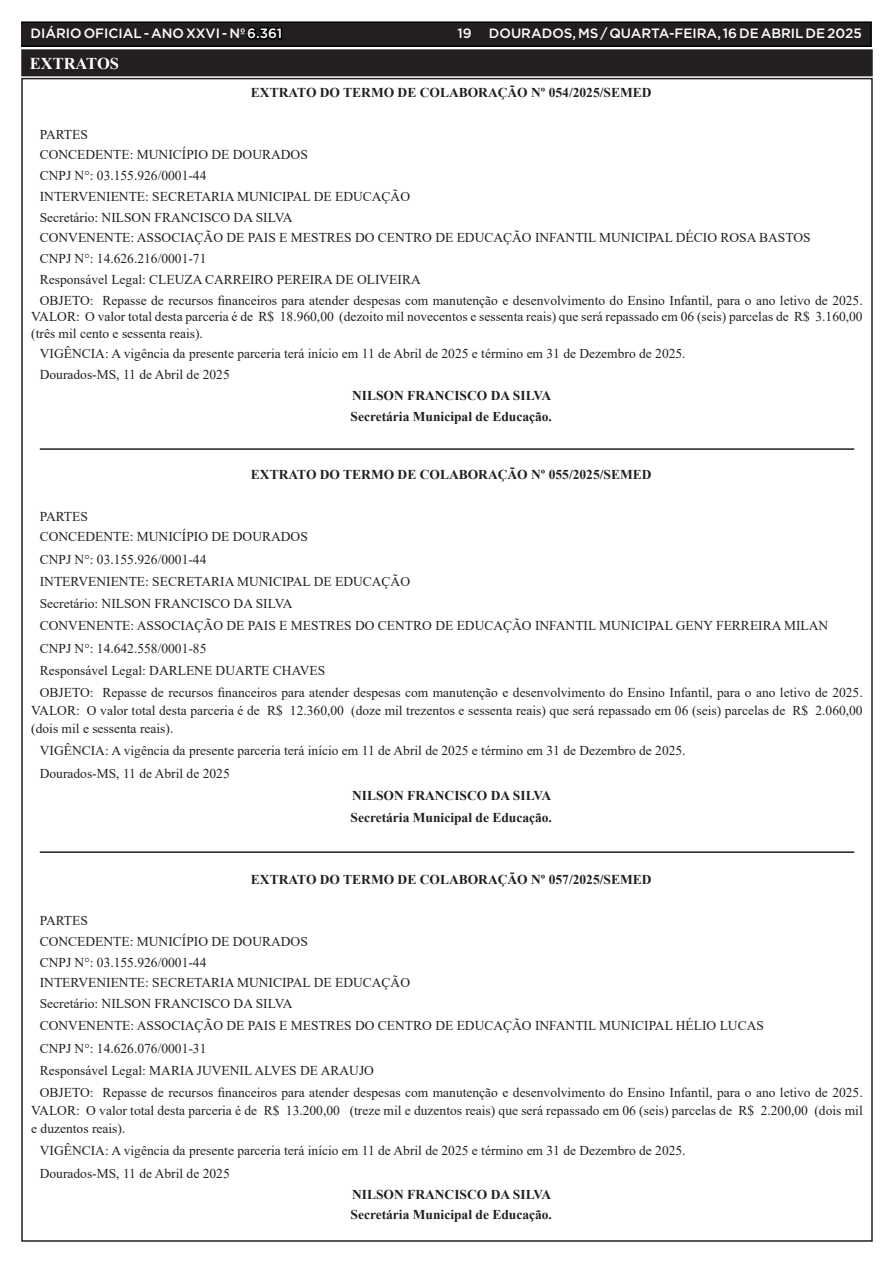
<style>
.page{position:relative;width:893px;height:1263px;background:#fff}
.page>*{position:absolute;margin:0;border:0;box-sizing:border-box;transform-origin:0 0}
.TEXTO{font:700 16.5px "Times New Roman";color:#fff}
.TEXTO-2{font:13.5px/18px "Times New Roman";color:#231f20;text-align:justify}
.TEXTO-3{font:700 13.5px "Times New Roman";color:#231f20}
.t1{font:500 13.5px "Gotham";color:#fff}
.s1{color:#000}
</style>
<div class="page">
<div style="left:21px;top:22px;width:850px;height:24px;background:#231f20"></div>
<div style="left:21px;top:21px;width:851px;height:26px;border:2px solid #000"></div>
<hr style="left:40px;top:448px;width:814px;height:2px;background:#231f20">
<hr style="left:40px;top:851px;width:814px;height:2px;background:#231f20">
<div style="left:23px;top:51px;width:848px;height:23px;background:#231f20"></div>
<div style="left:21px;top:49px;width:852px;height:27px;border:4px solid #231f20"></div>
<p class="t1" style="left:31px;top:25px;width:253px">DIÁRIO OFICIAL - ANO XXVI - Nº <span class="s1">6.361</span></p>
<p class="t1" style="left:457px;top:25px;width:16px">19</p>
<p class="t1" style="left:489px;top:25px;width:374px">DOURADOS, MS / QUARTA-FEIRA, 16 DE ABRIL DE 2025</p>
<p class="TEXTO" style="left:30px;top:52px;width:91px">EXTRATOS</p>
<p class="TEXTO-3" style="left:251px;top:83px;width:402px">EXTRATO DO TERMO DE COLABORAÇÃO Nº 054/2025/SEMED</p>
<p class="TEXTO-2" style="left:40px;top:125px;width:50px">PARTES</p>
<p class="TEXTO-2" style="left:40px;top:145px;width:270px">CONCEDENTE: MUNICÍPIO DE DOURADOS</p>
<p class="TEXTO-2" style="left:40px;top:166px;width:168px">CNPJ N°: 03.155.926/0001-44</p>
<p class="TEXTO-2" style="left:40px;top:187px;width:372px">INTERVENIENTE: SECRETARIA MUNICIPAL DE EDUCAÇÃO</p>
<p class="TEXTO-2" style="left:40px;top:208px;width:254px">Secretário: NILSON FRANCISCO DA SILVA</p>
<p class="TEXTO-2" style="left:40px;top:228px;width:772px">CONVENENTE: ASSOCIAÇÃO DE PAIS E MESTRES DO CENTRO DE EDUCAÇÃO INFANTIL MUNICIPAL DÉCIO ROSA BASTOS</p>
<p class="TEXTO-2" style="left:40px;top:249px;width:168px">CNPJ N°: 14.626.216/0001-71</p>
<p class="TEXTO-2" style="left:40px;top:270px;width:382px">Responsável Legal: CLEUZA CARREIRO PEREIRA DE OLIVEIRA</p>
<p class="TEXTO-2" style="left:31px;top:291px;width:833px;line-height:16.5px;text-indent:9px">OBJETO: Repasse de recursos financeiros para atender despesas com manutenção e desenvolvimento do Ensino Infantil, para o ano letivo de 2025.<br>VALOR: O valor total desta parceria é de R$ 18.960,00 (dezoito mil novecentos e sessenta reais) que será repassado em 06 (seis) parcelas de R$ 3.160,00 (três mil cento e sessenta reais).</p>
<p class="TEXTO-2" style="left:40px;top:344px;width:647px">VIGÊNCIA: A vigência da presente parceria terá início em 11 de Abril de 2025 e término em 31 de Dezembro de 2025.</p>
<p class="TEXTO-2" style="left:40px;top:365px;width:191px">Dourados-MS, 11 de Abril de 2025</p>
<p class="TEXTO-3" style="left:352px;top:386px;width:201px">NILSON FRANCISCO DA SILVA</p>
<p class="TEXTO-3" style="left:350px;top:406px;width:203px">Secretária Municipal de Educação.</p>
<p class="TEXTO-3" style="left:251px;top:465px;width:402px">EXTRATO DO TERMO DE COLABORAÇÃO Nº 055/2025/SEMED</p>
<p class="TEXTO-2" style="left:40px;top:507px;width:50px">PARTES</p>
<p class="TEXTO-2" style="left:40px;top:527px;width:270px">CONCEDENTE: MUNICÍPIO DE DOURADOS</p>
<p class="TEXTO-2" style="left:40px;top:550px;width:168px">CNPJ N°: 03.155.926/0001-44</p>
<p class="TEXTO-2" style="left:40px;top:572px;width:372px">INTERVENIENTE: SECRETARIA MUNICIPAL DE EDUCAÇÃO</p>
<p class="TEXTO-2" style="left:40px;top:594px;width:254px">Secretário: NILSON FRANCISCO DA SILVA</p>
<p class="TEXTO-2" style="left:40px;top:616px;width:790px">CONVENENTE: ASSOCIAÇÃO DE PAIS E MESTRES DO CENTRO DE EDUCAÇÃO INFANTIL MUNICIPAL GENY FERREIRA MILAN</p>
<p class="TEXTO-2" style="left:40px;top:639px;width:168px">CNPJ N°: 14.642.558/0001-85</p>
<p class="TEXTO-2" style="left:40px;top:661px;width:287px">Responsável Legal: DARLENE DUARTE CHAVES</p>
<p class="TEXTO-2" style="left:31px;top:683px;width:833px;text-indent:9px">OBJETO: Repasse de recursos financeiros para atender despesas com manutenção e desenvolvimento do Ensino Infantil, para o ano letivo de 2025.<br>VALOR: O valor total desta parceria é de R$ 12.360,00 (doze mil trezentos e sessenta reais) que será repassado em 06 (seis) parcelas de R$ 2.060,00 (dois mil e sessenta reais).</p>
<p class="TEXTO-2" style="left:40px;top:741px;width:647px">VIGÊNCIA: A vigência da presente parceria terá início em 11 de Abril de 2025 e término em 31 de Dezembro de 2025.</p>
<p class="TEXTO-2" style="left:40px;top:764px;width:191px">Dourados-MS, 11 de Abril de 2025</p>
<p class="TEXTO-3" style="left:352px;top:786px;width:201px">NILSON FRANCISCO DA SILVA</p>
<p class="TEXTO-3" style="left:350px;top:808px;width:203px">Secretária Municipal de Educação.</p>
<p class="TEXTO-3" style="left:251px;top:869px;width:402px">EXTRATO DO TERMO DE COLABORAÇÃO Nº 057/2025/SEMED</p>
<p class="TEXTO-2" style="left:40px;top:911px;width:50px">PARTES</p>
<p class="TEXTO-2" style="left:40px;top:932px;width:270px">CONCEDENTE: MUNICÍPIO DE DOURADOS</p>
<p class="TEXTO-2" style="left:40px;top:953px;width:168px">CNPJ N°: 03.155.926/0001-44</p>
<p class="TEXTO-2" style="left:40px;top:973px;width:372px">INTERVENIENTE: SECRETARIA MUNICIPAL DE EDUCAÇÃO</p>
<p class="TEXTO-2" style="left:40px;top:994px;width:254px">Secretário: NILSON FRANCISCO DA SILVA</p>
<p class="TEXTO-2" style="left:40px;top:1016px;width:726px">CONVENENTE: ASSOCIAÇÃO DE PAIS E MESTRES DO CENTRO DE EDUCAÇÃO INFANTIL MUNICIPAL HÉLIO LUCAS</p>
<p class="TEXTO-2" style="left:40px;top:1039px;width:168px">CNPJ N°: 14.626.076/0001-31</p>
<p class="TEXTO-2" style="left:40px;top:1061px;width:336px">Responsável Legal: MARIA JUVENIL ALVES DE ARAUJO</p>
<p class="TEXTO-2" style="left:31px;top:1083px;width:833px;text-indent:9px">OBJETO: Repasse de recursos financeiros para atender despesas com manutenção e desenvolvimento do Ensino Infantil, para o ano letivo de 2025.<br>VALOR: O valor total desta parceria é de R$ 13.200,00 (treze mil e duzentos reais) que será repassado em 06 (seis) parcelas de R$ 2.200,00 (dois mil e duzentos reais).</p>
<p class="TEXTO-2" style="left:40px;top:1141px;width:647px">VIGÊNCIA: A vigência da presente parceria terá início em 11 de Abril de 2025 e término em 31 de Dezembro de 2025.</p>
<p class="TEXTO-2" style="left:40px;top:1164px;width:191px">Dourados-MS, 11 de Abril de 2025</p>
<p class="TEXTO-3" style="left:352px;top:1184px;width:201px">NILSON FRANCISCO DA SILVA</p>
<p class="TEXTO-3" style="left:350px;top:1205px;width:203px">Secretária Municipal de Educação.</p>
</div>
